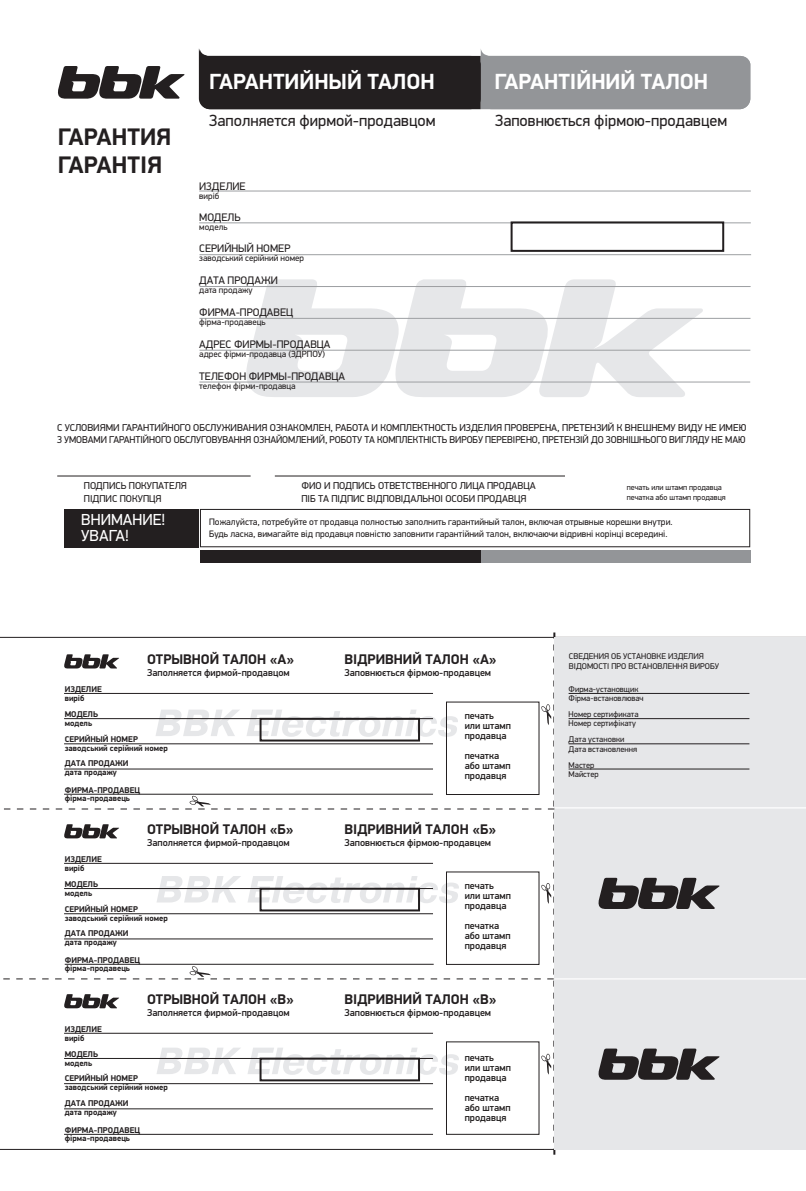
<style>
.page{position:relative;width:806px;height:1191px;background:#fff}
.page>*{position:absolute;margin:0;border:0;box-sizing:border-box;transform-origin:0 0}
.t1{font:700 24px/28.8px "PF Din Display Pro";color:#231f20}
.t2{font:700 22px "PF Din Display Pro";color:#fff}
.t3{font:16.2px "PF Din Display Pro";color:#231f20}
.t4{font:16px/16px "PF Din Display Pro";color:#fff}
.t5{font:700 14px "PF Din Display Pro";color:#231f20}
.t6{font:11px "PF Din Display Pro";color:#231f20}
.t7{font:10px/13.2px "PF Din Display Pro";color:#231f20}
.t8{font:500 10px "PF Din Display Pro";color:#231f20}
.t9{font:500 10px/10px "PF Din Display Pro";color:#211e1e}
.t10{font:9.4px/11.2px "PF Din Display Pro";color:#231f20}
.t11{font:9px "PF Din Display Pro";color:#231f20}
.t12{font:700 8.4px/9px "PF Din Display Pro";color:#231f20}
.t13{font:8.4px/9.4px "PF Din Display Pro";color:#231f20}
.t14{font:8px/9.6px "PF Din Display Pro";color:#231f20}
</style>
<div class="page">
<svg style="left:199px;top:49px;width:550px;height:60px;background:#6c6b6d"></svg>
<svg style="left:243px;top:279px;width:459px;height:118px"></svg>
<div style="left:64px;top:509px;width:134px;height:38px;background:#231f20"></div>
<svg style="left:200px;top:509px;width:549px;height:38px"></svg>
<div style="left:480px;top:550px;width:269px;height:12px;background:#939598"></div>
<div style="left:200px;top:550px;width:280px;height:12px;background:#231f20"></div>
<hr style="left:199px;top:222px;width:551px;height:1px;background:#9d9fa2">
<hr style="left:199px;top:191px;width:551px;height:1px;background:#9d9fa2">
<hr style="left:199px;top:254px;width:551px;height:1px;background:#9d9fa2">
<hr style="left:199px;top:286px;width:551px;height:1px;background:#9d9fa2">
<hr style="left:199px;top:318px;width:551px;height:1px;background:#9d9fa2">
<hr style="left:199px;top:350px;width:550px;height:1px;background:#9d9fa2">
<hr style="left:199px;top:382px;width:550px;height:1px;background:#9d9fa2">
<div style="left:510px;top:221px;width:213px;height:31px;border:2px solid #231f20"></div>
<hr style="left:0;top:1149px;width:805px;height:1px;background:#231f20">
<div style="left:554px;top:637px;width:251px;height:512px;background:#e6e7e9"></div>
<hr style="left:568px;top:768px;width:181px;height:1px;background:#231f20">
<hr style="left:568px;top:743px;width:181px;height:1px;background:#231f20">
<hr style="left:568px;top:718px;width:181px;height:1px;background:#231f20">
<hr style="left:568px;top:693px;width:181px;height:1px;background:#231f20">
<hr style="left:554px;top:807px;width:251px;height:1px;background:#fff">
<hr style="left:554px;top:978px;width:251px;height:1px;background:#fff">
<hr style="left:275px;top:475px;width:289px;height:1px;background:#231f20">
<hr style="left:57px;top:475px;width:193px;height:1px;background:#231f20">
<svg style="left:58px;top:66px;width:126px;height:33px"></svg>
<svg style="left:598px;top:877px;width:121px;height:32px"></svg>
<svg style="left:598px;top:1048px;width:121px;height:32px"></svg>
<svg style="left:0;top:632px;width:555px;height:522px"></svg>
<p class="t1" style="left:58px;top:123px;width:115px">ГАРАНТИЯ<br>ГАРАНТІЯ</p>
<p class="t2" style="left:209px;top:69px;width:227px">ГАРАНТИЙНЫЙ ТАЛОН</p>
<p class="t2" style="left:494px;top:69px;width:215px">ГАРАНТІЙНИЙ ТАЛОН</p>
<p class="t3" style="left:209px;top:110px;width:227px">Заполняется фирмой-продавцом</p>
<p class="t3" style="left:495px;top:110px;width:233px">Заповнюється фірмою-продавцем</p>
<p class="t6" style="left:199px;top:179px;width:48px">ИЗДЕЛИЕ</p>
<p class="t11" style="left:199px;top:190px;width:22px">вирiб</p>
<p class="t6" style="left:199px;top:210px;width:43px">МОДЕЛЬ</p>
<p class="t11" style="left:199px;top:221px;width:30px">модель</p>
<p class="t6" style="left:199px;top:242px;width:93px">СЕРИЙНЫЙ НОМЕР</p>
<p class="t11" style="left:199px;top:253px;width:106px">заводський серiйний номер</p>
<p class="t6" style="left:199px;top:274px;width:80px">ДАТА ПРОДАЖИ</p>
<p class="t11" style="left:199px;top:285px;width:55px">дата продажу</p>
<p class="t6" style="left:199px;top:306px;width:95px">ФИРМА-ПРОДАВЕЦ</p>
<p class="t11" style="left:199px;top:317px;width:68px">фiрма-продавець</p>
<p class="t6" style="left:199px;top:338px;width:133px">АДРЕС ФИРМЫ-ПРОДАВЦА</p>
<p class="t11" style="left:199px;top:349px;width:127px">адрес фiрми-продавца (ЭДРПОУ)</p>
<p class="t6" style="left:199px;top:370px;width:147px">ТЕЛЕФОН ФИРМЫ-ПРОДАВЦА</p>
<p class="t11" style="left:199px;top:381px;width:98px">телефон фiрми-продавца</p>
<p class="t7" style="left:57px;top:422px;width:690px;line-height:12px">С УСЛОВИЯМИ ГАРАНТИЙНОГО ОБСЛУЖИВАНИЯ ОЗНАКОМЛЕН, РАБОТА И КОМПЛЕКТНОСТЬ ИЗДЕЛИЯ ПРОВЕРЕНА, ПРЕТЕНЗИЙ К ВНЕШНЕМУ ВИДУ НЕ ИМЕЮ<br>З УМОВАМИ ГАРАНТIЙНОГО ОБСЛУГОВУВАННЯ ОЗНАЙОМЛЕНИЙ, РОБОТУ ТА КОМПЛЕКТНIСТЬ ВИРОБУ ПЕРЕВIРЕНО, ПРЕТЕНЗIЙ ДО ЗОВНIШНЬОГО ВИГЛЯДУ НЕ МАЮ</p>
<p class="t7" style="left:301px;top:479px;width:236px">ФИО И ПОДПИСЬ ОТВЕТСТВЕННОГО ЛИЦА ПРОДАВЦА<br>ПІБ ТА ПIДПИС ВIДПОВIДАЛЬНОI ОСОБИ ПРОДАВЦЯ</p>
<p class="t7" style="left:84px;top:479px;width:104px">ПОДПИСЬ ПОКУПАТЕЛЯ<br>ПIДПИС ПОКУПЦЯ</p>
<p class="t14" style="left:626px;top:483px;width:100px">печать или штамп продавца печатка або штамп продавця</p>
<p class="t4" style="left:81px;top:512px;width:86px">ВНИМАНИЕ!<br>УВАГА!</p>
<p class="t10" style="left:209px;top:516px;width:464px">Пожалуйста, потребуйте от продавца полностью заполнить гарантийный талон, включая отрывные корешки внутри.<br>Будь ласка, вимагайте від продавця повністю заповнити гарантійний талон, включаючи відривні корінці всередині.</p>
<p class="t5" style="left:147px;top:650px;width:148px">ОТРЫВНОЙ ТАЛОН «А»</p>
<p class="t5" style="left:344px;top:650px;width:153px">ВІДРИВНИЙ ТАЛОН «А»</p>
<p class="t13" style="left:568px;top:651px;width:152px;line-height:10px">СВЕДЕНИЯ ОБ УСТАНОВКЕ ИЗДЕЛИЯ<br>ВІДОМОСТІ ПРО ВСТАНОВЛЕННЯ ВИРОБУ</p>
<p class="t13" style="left:568px;top:684px;width:77px">Фирма-установщик<br>Фірма-встановлювач</p>
<p class="t13" style="left:568px;top:709px;width:71px">Номер сертификата<br>Номер сертифікату</p>
<p class="t13" style="left:568px;top:735px;width:70px">Дата установки<br>Дата встановлення</p>
<p class="t13" style="left:568px;top:760px;width:32px">Мастер<br>Майстер</p>
<p class="t8" style="left:147px;top:667px;width:144px">Заполняется фирмой-продавцом</p>
<p class="t8" style="left:344px;top:667px;width:148px">Заповнюється фірмою-продавцем</p>
<p class="t12" style="left:65px;top:685px;width:39px">ИЗДЕЛИЕ вирiб</p>
<p class="t12" style="left:65px;top:709px;width:35px">МОДЕЛЬ модель</p>
<p class="t12" style="left:65px;top:734px;width:105px">СЕРИЙНЫЙ НОМЕР заводський серiйний номер</p>
<p class="t12" style="left:65px;top:759px;width:65px">ДАТА ПРОДАЖИ дата продажу</p>
<p class="t12" style="left:65px;top:786px;width:77px;line-height:8px">ФИРМА-ПРОДАВЕЦ фiрма-продавець</p>
<p class="t8" style="left:147px;top:837px;width:144px">Заполняется фирмой-продавцом</p>
<p class="t8" style="left:344px;top:837px;width:148px">Заповнюється фірмою-продавцем</p>
<p class="t9" style="left:464px;top:711px;width:48px">печать или штамп продавца</p>
<p class="t9" style="left:464px;top:751px;width:47px">печатка або штамп продавця</p>
<p class="t5" style="left:147px;top:820px;width:148px">ОТРЫВНОЙ ТАЛОН «Б»</p>
<p class="t5" style="left:344px;top:820px;width:153px">ВІДРИВНИЙ ТАЛОН «Б»</p>
<p class="t12" style="left:65px;top:854px;width:39px">ИЗДЕЛИЕ вирiб</p>
<p class="t12" style="left:65px;top:879px;width:35px">МОДЕЛЬ модель</p>
<p class="t12" style="left:65px;top:904px;width:105px">СЕРИЙНЫЙ НОМЕР заводський серiйний номер</p>
<p class="t12" style="left:65px;top:929px;width:65px">ДАТА ПРОДАЖИ дата продажу</p>
<p class="t12" style="left:65px;top:956px;width:77px;line-height:8px">ФИРМА-ПРОДАВЕЦ фiрма-продавець</p>
<p class="t8" style="left:147px;top:1006px;width:144px">Заполняется фирмой-продавцом</p>
<p class="t8" style="left:344px;top:1006px;width:148px">Заповнюється фірмою-продавцем</p>
<p class="t9" style="left:464px;top:881px;width:48px">печать или штамп продавца</p>
<p class="t9" style="left:464px;top:921px;width:47px">печатка або штамп продавця</p>
<p class="t5" style="left:147px;top:990px;width:148px">ОТРЫВНОЙ ТАЛОН «В»</p>
<p class="t5" style="left:344px;top:990px;width:153px">ВІДРИВНИЙ ТАЛОН «В»</p>
<p class="t12" style="left:65px;top:1024px;width:39px">ИЗДЕЛИЕ вирiб</p>
<p class="t12" style="left:65px;top:1049px;width:35px">МОДЕЛЬ модель</p>
<p class="t12" style="left:65px;top:1074px;width:105px">СЕРИЙНЫЙ НОМЕР заводський серiйний номер</p>
<p class="t12" style="left:65px;top:1099px;width:65px">ДАТА ПРОДАЖИ дата продажу</p>
<p class="t12" style="left:65px;top:1126px;width:77px;line-height:8px">ФИРМА-ПРОДАВЕЦ фiрма-продавець</p>
<p class="t9" style="left:464px;top:1053px;width:48px">печать или штамп продавца</p>
<p class="t9" style="left:464px;top:1093px;width:47px">печатка або штамп продавця</p>
</div>
